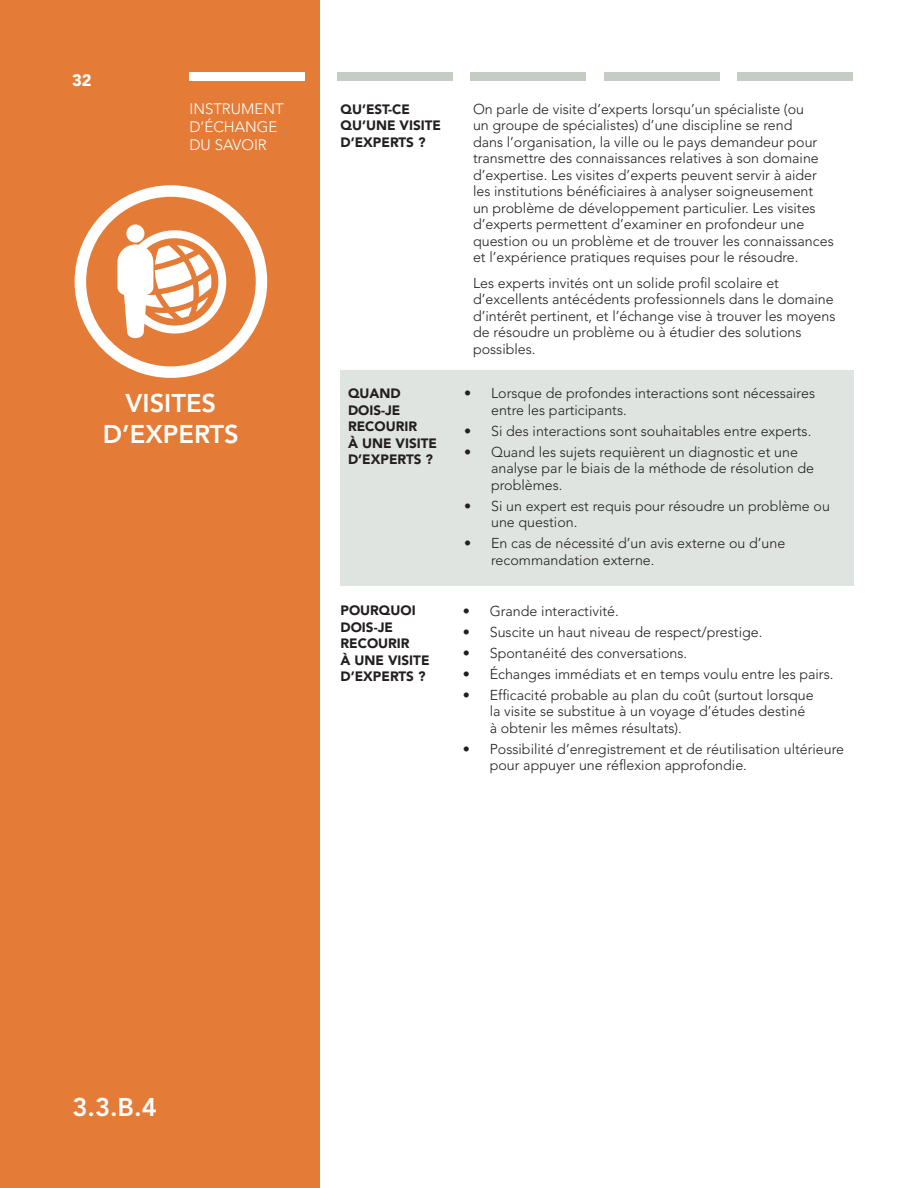
<style>
.page{position:relative;width:918px;height:1188px;background:#fff}
.page>*{position:absolute;margin:0;border:0;box-sizing:border-box;transform-origin:0 0}
.t1{font:800 25.5px/30.6px "Avenir";color:#fff;text-align:center}
.t2{font:900 16.5px "Avenir";color:#fff}
.t3{font:300 15px/18px "Avenir";color:#fff}
.t4{font:300 14.25px/16.5px "Avenir";color:#231f20}
.t5{font:900 13.5px/16.5px "Avenir";color:#231f20}
</style>
<div class="page">
<div style="left:0;top:0;width:320px;height:1188px;background:#e47c37"></div>
<div style="left:470px;top:72px;width:116px;height:9px;background:#c5ccc6"></div>
<div style="left:337px;top:72px;width:115px;height:9px;background:#c5ccc6"></div>
<div style="left:604px;top:72px;width:115px;height:9px;background:#c5ccc6"></div>
<div style="left:737px;top:72px;width:116px;height:9px;background:#c5ccc6"></div>
<div style="left:189px;top:72px;width:116px;height:9px;background:#fff"></div>
<svg style="left:75px;top:185px;width:192px;height:193px"></svg>
<div style="left:340px;top:370px;width:514px;height:215px;background:#e0e4e1"></div>
<p class="t2" style="left:72px;top:70px;width:21px">32</p>
<p class="t3" style="left:189px;top:100px;width:96px">INSTRUMENT<br>D’ÉCHANGE<br>DU SAVOIR</p>
<h1 class="t1" style="left:103px;top:388px;width:137px">VISITES<br>D’EXPERTS</h1>
<p class="t5" style="left:341px;top:101px;width:102px">QU’EST-CE<br>QU’UNE VISITE<br>D’EXPERTS ?</p>
<p class="t5" style="left:348px;top:385px;width:91px">QUAND<br>DOIS-JE<br>RECOURIR<br>À UNE VISITE<br>D’EXPERTS ?</p>
<p class="t5" style="left:341px;top:602px;width:91px">POURQUOI<br>DOIS-JE<br>RECOURIR<br>À UNE VISITE<br>D’EXPERTS ?</p>
<p class="t4" style="left:473px;top:101px;width:362px">On parle de visite d’experts lorsqu’un spécialiste (ou<br>un groupe de spécialistes) d’une discipline se rend<br>dans l’organisation, la ville ou le pays demandeur pour transmettre des connaissances relatives à son domaine d’expertise. Les visites d’experts peuvent servir à aider les institutions bénéficiaires à analyser soigneusement<br>un problème de développement particulier. Les visites d’experts permettent d’examiner en profondeur une question ou un problème et de trouver les connaissances et l’expérience pratiques requises pour le résoudre.</p>
<p class="t4" style="left:473px;top:275px;width:364px">Les experts invités ont un solide profil scolaire et d’excellents antécédents professionnels dans le domaine d’intérêt pertinent, et l’échange vise à trouver les moyens de résoudre un problème ou à étudier des solutions possibles.</p>
<p class="t4" style="left:491px;top:385px;width:325px;text-indent:-27px">• Lorsque de profondes interactions sont nécessaires entre les participants.</p>
<p class="t4" style="left:464px;top:423px;width:349px">• Si des interactions sont souhaitables entre experts.</p>
<p class="t4" style="left:491px;top:444px;width:324px;text-indent:-27px">• Quand les sujets requièrent un diagnostic et une analyse par le biais de la méthode de résolution de problèmes.</p>
<p class="t4" style="left:491px;top:498px;width:340px;text-indent:-27px">• Si un expert est requis pour résoudre un problème ou une question.</p>
<p class="t4" style="left:491px;top:535px;width:296px;text-indent:-27px">• En cas de nécessité d’un avis externe ou d’une recommandation externe.</p>
<p class="t4" style="left:463px;top:602px;width:158px">• Grande interactivité.</p>
<p class="t4" style="left:463px;top:623px;width:301px">• Suscite un haut niveau de respect/prestige.</p>
<p class="t4" style="left:463px;top:644px;width:226px">• Spontanéité des conversations.</p>
<p class="t4" style="left:463px;top:665px;width:372px">• Échanges immédiats et en temps voulu entre les pairs.</p>
<p class="t4" style="left:490px;top:686px;width:325px;text-indent:-27px">• Efficacité probable au plan du coût (surtout lorsque la visite se substitue à un voyage d’études destiné à obtenir les mêmes résultats).</p>
<p class="t4" style="left:490px;top:740px;width:356px;text-indent:-27px">• Possibilité d’enregistrement et de réutilisation ultérieure pour appuyer une réflexion approfondie.</p>
<h1 class="t1" style="left:72px;top:1092px;width:86px">3.3.b.4</h1>
</div>
